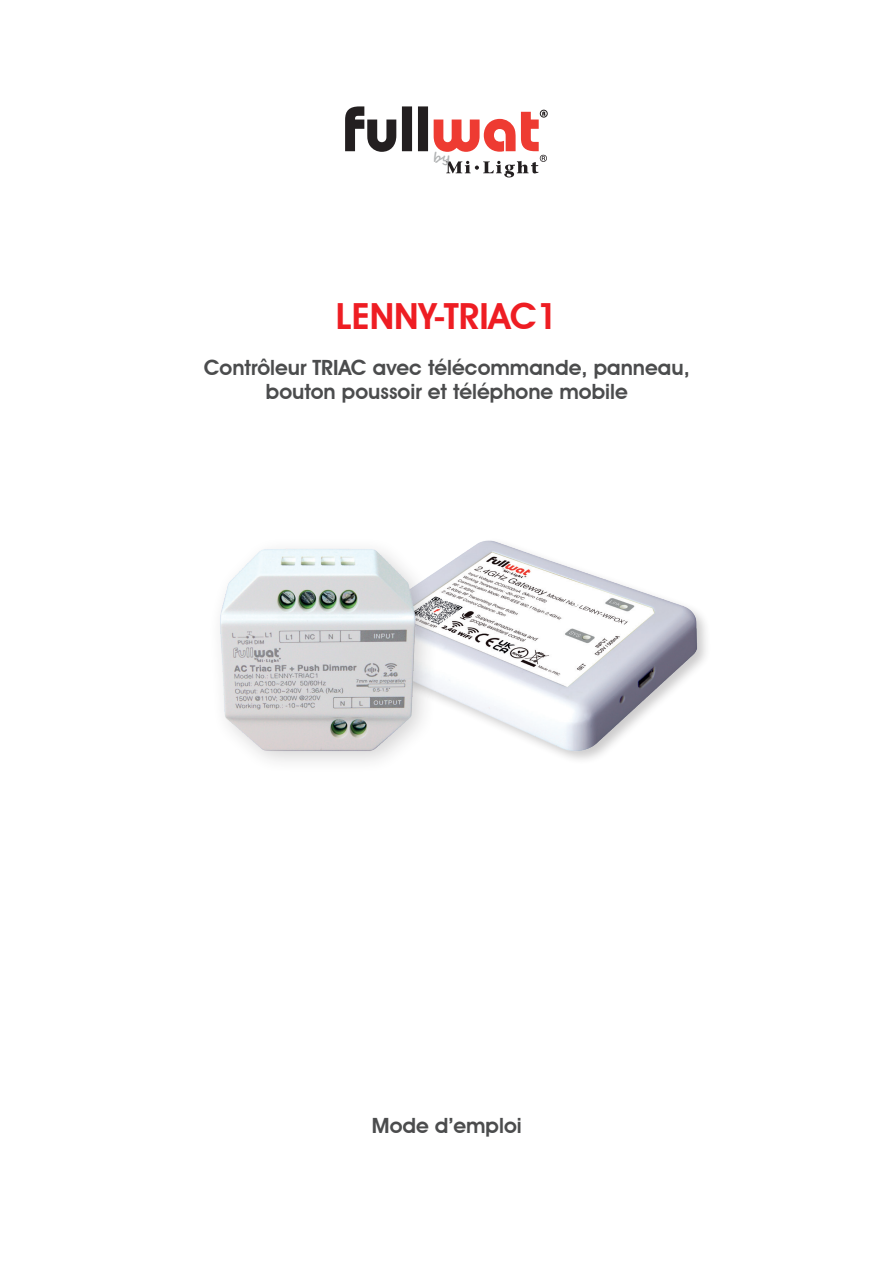
<style>
.page{position:relative;width:893px;height:1263px;background:#fff}
.page>*{position:absolute;margin:0;border:0;box-sizing:border-box;transform-origin:0 0}
.Párrafo_01{font:600 36px "Avant Garde IT Cby BT";color:#ee1d23}
.Párrafo_01-2{font:600 21px/24px "Avant Garde IT Cby BT";color:#4b4c4d;text-align:center}
.t1{font:700 13.2px "Segoe Script";color:#b1b3b4}
</style>
<div class="page">
<div style="left:540px;top:110px;width:8px;height:7px;border:1px solid #231f20;border-radius:50%"></div>
<svg style="left:345px;top:106px;width:83px;height:46px"></svg>
<svg style="left:434px;top:112px;width:113px;height:65px"></svg>
<img style="left:492px;top:541px;width:214px;height:219px">
<img style="left:220px;top:540px;width:272px;height:222px">
<p class="t1" style="left:433px;top:147px;width:19px">by</p>
<p class="Párrafo_01" style="left:336px;top:295px;width:223px">LENNY-TRIAC1</p>
<p class="Párrafo_01-2" style="left:204px;top:355px;width:487px">Contrôleur TRIAC avec télécommande, panneau, bouton poussoir et téléphone mobile</p>
<p class="Párrafo_01-2" style="left:372px;top:1113px;width:151px">Mode d’emploi</p>
</div>
